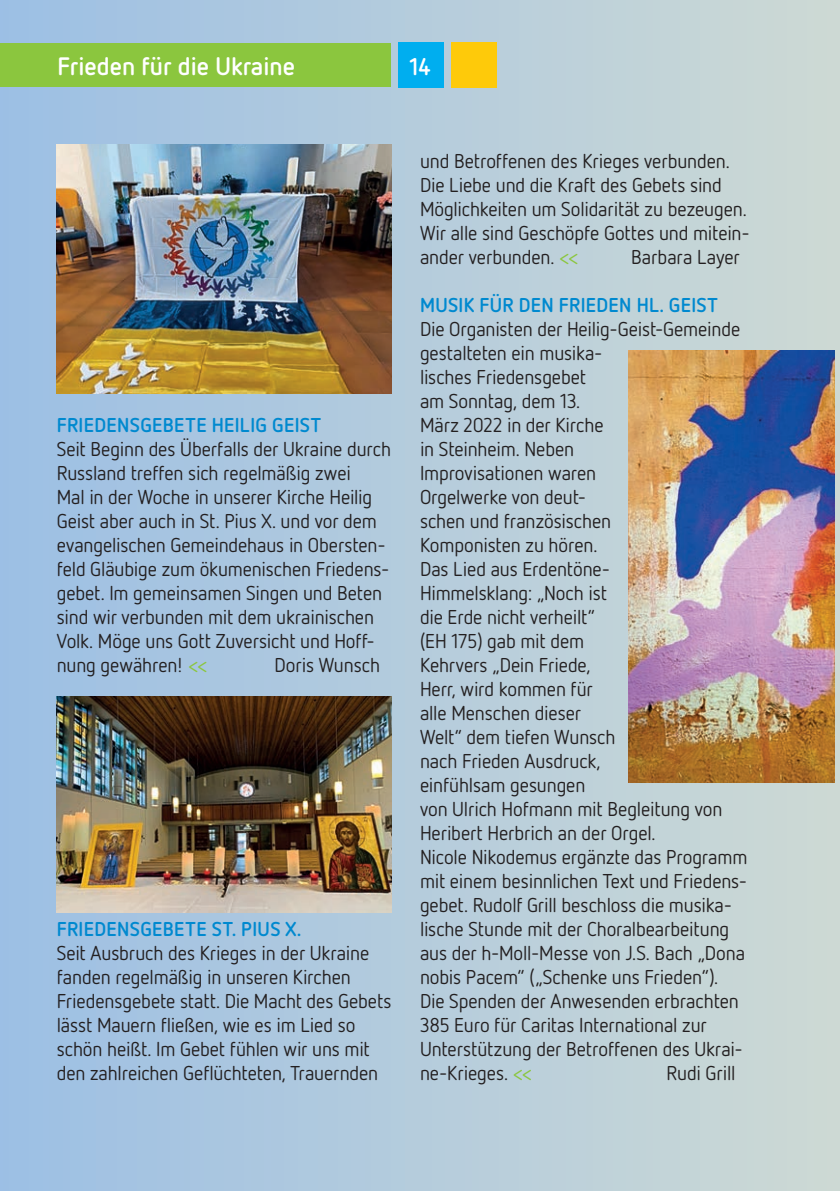
<style>
.page{position:relative;width:840px;height:1191px;background:#fff}
.page>*{position:absolute;margin:0;border:0;box-sizing:border-box;transform-origin:0 0}
.t1{font:700 25.2px "Netto OT";color:#fff}
.t2{font:700 24px "Netto OT";color:#fff}
.t3{font:20px/24px "Netto OT";letter-spacing:-.005em;color:#231f20}
.t4{font:700 20px "Netto OT";letter-spacing:.02em;color:#0089cf}
.s1{color:#8bc63e}
</style>
<div class="page">
<div style="left:0;top:0;width:839px;height:1191px;background:linear-gradient(to right,#9cbfe4,#cdd9d4)"></div>
<div style="left:0;top:43px;width:390px;height:44px;background:#8bc63e"></div>
<div style="left:398px;top:43px;width:46px;height:45px;background:#00aeef"></div>
<div style="left:451px;top:43px;width:45px;height:45px;background:#feca0a"></div>
<img style="left:57px;top:144px;width:334px;height:249px">
<img style="left:57px;top:696px;width:334px;height:216px">
<img style="left:628px;top:350px;width:205px;height:432px">
<p class="t1" style="left:57px;top:50px;width:239px">Frieden für die Ukraine</p>
<p class="t2" style="left:409px;top:51px;width:23px">14</p>
<p class="t4" style="left:57px;top:412px;width:266px">FRIEDENSGEBETE HEILIG GEIST</p>
<p class="t3" style="left:57px;top:437px;width:335px">Seit Beginn des Überfalls der Ukraine durch Russland treffen sich regelmäßig zwei<br>Mal in der Woche in unserer Kirche Heilig Geist aber auch in St. Pius X. und vor dem evangelischen Gemeindehaus in Obersten&shy;feld Gläubige zum ökumenischen Friedens&shy;gebet. Im gemeinsamen Singen und Beten sind wir verbunden mit dem ukrainischen Volk. Möge uns Gott Zuversicht und Hoff&shy;nung gewähren! <span class="s1">&lt;&lt;</span></p>
<p class="t3" style="left:274px;top:653px;width:107px">Doris Wunsch</p>
<p class="t4" style="left:57px;top:916px;width:246px">FRIEDENSGEBETE ST. PIUS X.</p>
<p class="t3" style="left:57px;top:941px;width:336px">Seit Ausbruch des Krieges in der Ukraine fanden regelmäßig in unseren Kirchen Friedensgebete statt. Die Macht des Gebets lässt Mauern fließen, wie es im Lied so schön heißt. Im Gebet fühlen wir uns mit den zahlreichen Geflüchteten, Trauernden</p>
<p class="t3" style="left:420px;top:149px;width:331px">und Betroffenen des Krieges verbunden.<br>Die Liebe und die Kraft des Gebets sind Möglichkeiten um Solidarität zu bezeugen.<br>Wir alle sind Geschöpfe Gottes und mitein&shy;ander verbunden. <span class="s1">&lt;&lt;</span></p>
<p class="t3" style="left:630px;top:245px;width:110px">Barbara Layer</p>
<p class="t4" style="left:420px;top:292px;width:299px">MUSIK FÜR DEN FRIEDEN HL. GEIST</p>
<p class="t3" style="left:420px;top:317px;width:329px">Die Organisten der Heilig-Geist-Gemeinde gestalteten ein musika-<br>lisches Friedensgebet<br>am Sonntag, dem 13.<br>März 2022 in der Kirche<br>in Steinheim. Neben<br>Improvisationen waren<br>Orgelwerke von deut-<br>schen und französischen<br>Komponisten zu hören.<br>Das Lied aus Erdentöne-<br>Himmelsklang: „Noch ist<br>die Erde nicht verheilt“<br>(EH 175) gab mit dem<br>Kehrvers „Dein Friede,<br>Herr, wird kommen für<br>alle Menschen dieser<br>Welt“ dem tiefen Wunsch<br>nach Frieden Ausdruck,<br>einfühlsam gesungen<br>von Ulrich Hofmann mit Begleitung von<br>Heribert Herbrich an der Orgel.<br>Nicole Nikodemus ergänzte das Programm mit einem besinnlichen Text und Friedens&shy;gebet. Rudolf Grill beschloss die musika&shy;lische Stunde mit der Choralbearbeitung aus der h-Moll-Messe von J.S. Bach „Dona nobis Pacem“ („Schenke uns Frieden“).<br>Die Spenden der Anwesenden erbrachten<br>385 Euro für Caritas International zur<br>Unterstützung der Betroffenen des Ukrai&shy;ne-Krieges. <span class="s1">&lt;&lt;</span></p>
<p class="t3" style="left:666px;top:1061px;width:70px">Rudi Grill</p>
</div>
